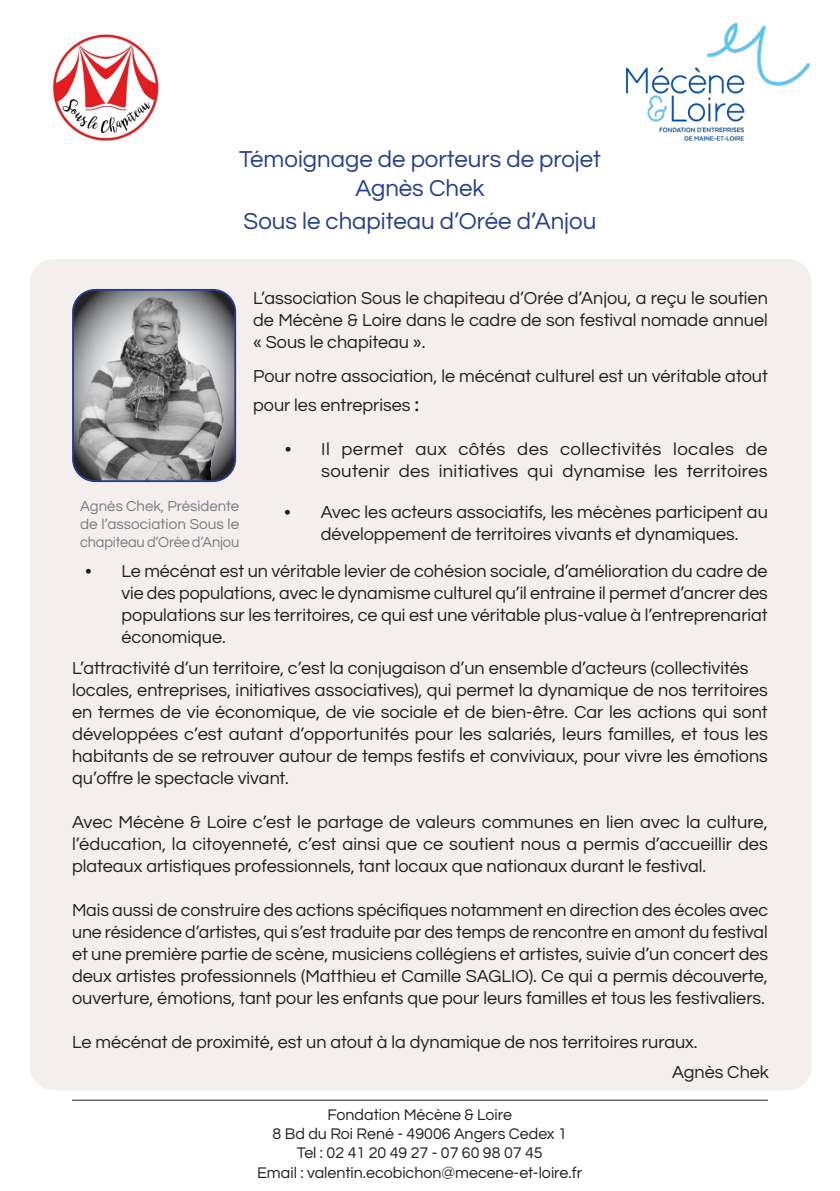
<style>
.page{position:relative;width:840px;height:1191px;background:#fff}
.page>*{position:absolute;margin:0;border:0;box-sizing:border-box;transform-origin:0 0}
.t1{font:24px/28.8px "Questrial";color:#253f8e;text-align:center}
.t2{font:18px/22px "Questrial";color:#231f20;text-align:justify}
.t3{font:16px/19.2px "Questrial";color:#231f20;text-align:center}
.t4{font:15px/18px "Questrial";color:#7e7983;text-align:justify}
.s1{font-family:"Minion Pro";font-size:24px}
</style>
<div class="page">
<div style="left:30px;top:259px;width:781px;height:831px;background:#f4efec;border-radius:24px"></div>
<img style="left:626px;top:22px;width:185px;height:119px">
<img style="left:53px;top:34px;width:106px;height:107px">
<img style="left:75px;top:291px;width:160px;height:189px">
<div style="left:72px;top:289px;width:164px;height:193px;border:2px solid #253f8e;border-radius:22px"></div>
<hr style="left:72px;top:1099px;width:695px;height:1px;background:#231f20">
<h1 class="t1" style="left:239px;top:147px;width:363px">Témoignage de porteurs de projet<br>Agnès Chek</h1>
<h1 class="t1" style="left:243px;top:208px;width:354px">Sous le chapiteau d’Orée d’Anjou</h1>
<p class="t2" style="left:253px;top:288px;width:516px">L’association Sous le chapiteau d’Orée d’Anjou, a reçu le soutien de Mécène &amp; Loire dans le cadre de son festival nomade annuel « Sous le chapiteau ».</p>
<p class="t2" style="left:253px;top:363px;width:516px;line-height:28.8px">Pour notre association, le mécénat culturel est un véritable atout pour les entreprises <span class="s1">:</span></p>
<p class="t2" style="left:285px;top:439px;width:484px;text-align:right">• Il permet aux côtés des collectivités locales de soutenir des initiatives qui dynamise les territoires</p>
<p class="t2" style="left:284px;top:502px;width:484px;text-align:center">• Avec les acteurs associatifs, les mécènes participent au développement de territoires vivants et dynamiques.</p>
<p class="t4" style="left:80px;top:498px;width:161px">Agnès Chek, Présidente de l’association Sous le chapiteau d’Orée d’Anjou</p>
<p class="t2" style="left:121px;top:561px;width:647px;text-indent:-36px">• Le mécénat est un véritable levier de cohésion sociale, d’amélioration du cadre de vie des populations, avec le dynamisme culturel qu’il entraine il permet d’ancrer des populations sur les territoires, ce qui est une véritable plus-value à l’entreprenariat économique.</p>
<p class="t2" style="left:72px;top:659px;width:697px;text-align:left">L’attractivité d’un territoire, c’est la conjugaison d’un ensemble d’acteurs (collectivités locales, entreprises, initiatives associatives), qui permet la dynamique de nos territoires en termes de vie économique, de vie sociale et de bien-être. Car les actions qui sont développées c’est autant d’opportunités pour les salariés, leurs familles, et tous les habitants de se retrouver autour de temps festifs et conviviaux, pour vivre les émotions qu’offre le spectacle vivant.</p>
<p class="t2" style="left:72px;top:813px;width:697px">Avec Mécène &amp; Loire c’est le partage de valeurs communes en lien avec la culture, l’éducation, la citoyenneté, c’est ainsi que ce soutient nous a permis d’accueillir des plateaux artistiques professionnels, tant locaux que nationaux durant le festival.</p>
<p class="t2" style="left:72px;top:900px;width:697px">Mais aussi de construire des actions spécifiques notamment en direction des écoles avec une résidence d’artistes, qui s’est traduite par des temps de rencontre en amont du festival et une première partie de scène, musiciens collégiens et artistes, suivie d’un concert des deux artistes professionnels (Matthieu et Camille SAGLIO). Ce qui a permis découverte, ouverture, émotions, tant pour les enfants que pour leurs familles et tous les festivaliers.</p>
<p class="t2" style="left:72px;top:1033px;width:626px">Le mécénat de proximité, est un atout à la dynamique de nos territoires ruraux.</p>
<p class="t3" style="left:257px;top:1106px;width:326px">Fondation Mécène &amp; Loire<br>8 Bd du Roi René - 49006 Angers Cedex 1<br>Tel : 02 41 20 49 27 - 07 60 98 07 45<br>Email : valentin.ecobichon@mecene-et-loire.fr</p>
<p class="t2" style="left:671px;top:1062px;width:98px">Agnès Chek</p>
</div>
